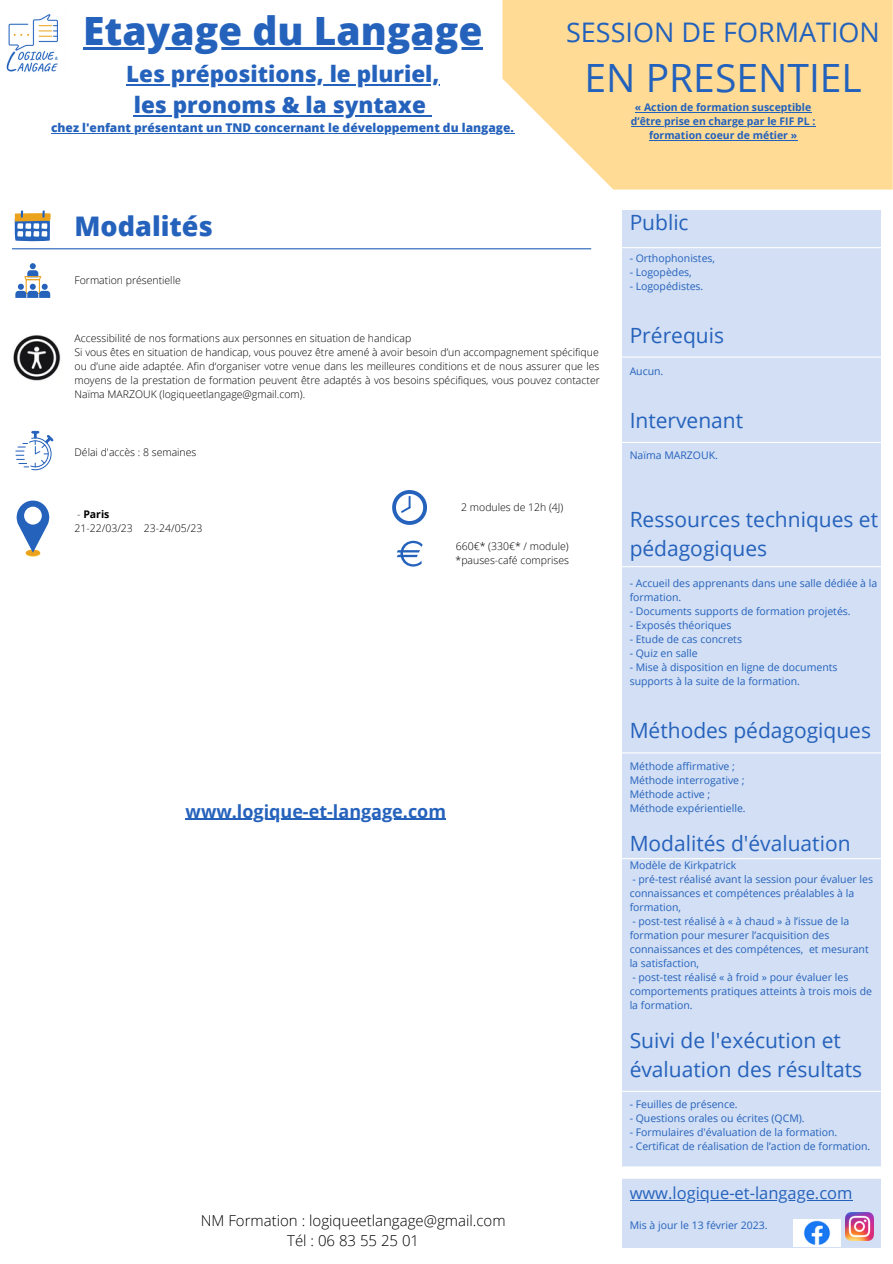
<style>
.page{position:relative;width:893px;height:1264px;background:#fff}
.page>*{position:absolute;margin:0;border:0;box-sizing:border-box;transform-origin:0 0}
.t1{font:800 39px "Open Sans";color:#2562bc}
.t2{font:39px "Open Sans";color:#2261bc}
.t3{font:27px "Open Sans";color:#2261bc}
.t4{font:800 27px "Open Sans";color:#2562bc}
.t5{font:800 22.5px/31px "Open Sans";color:#2562bc;text-align:center}
.t6{font:21px/28.8px "Open Sans";color:#2562bc}
.t7{font:700 18px "Open Sans";color:#2562bc}
.t8{font:16.5px "Open Sans";color:#2562bc}
.t9{font:300 15px/20.2px "Open Sans";color:#000;text-align:center}
.t10{font:800 12px "Open Sans";color:#2562bc}
.t11{font:10.5px/14px "Open Sans";color:#2562bc}
.t12{font:300 10.5px/14px "Open Sans";color:#000}
.t13{font:700 10.5px/14px "Open Sans";color:#2261bc;text-align:center}
.s1{font-weight:700}
</style>
<div class="page">
<svg style="left:502px;top:0;width:390px;height:189px;background:#ffde9f"></svg>
<div style="left:622px;top:210px;width:258px;height:1037px;background:#d2dff4"></div>
<hr style="left:606px;top:247px;width:285px;height:1px;background:#fff">
<hr style="left:607px;top:356px;width:285px;height:1px;background:#fff">
<hr style="left:620px;top:566px;width:264px;height:1px;background:#fff">
<hr style="left:608px;top:752px;width:284px;height:1px;background:#fff">
<hr style="left:610px;top:858px;width:282px;height:1px;background:#fff">
<hr style="left:608px;top:1090px;width:284px;height:1px;background:#fff">
<hr style="left:620px;top:442px;width:272px;height:1px;background:#fff">
<svg style="left:392px;top:490px;width:35px;height:35px"></svg>
<svg style="left:397px;top:541px;width:25px;height:25px"></svg>
<div style="left:26px;top:549px;width:14px;height:7px;background:#eba31d;border-radius:50%"></div>
<svg style="left:17px;top:500px;width:32px;height:52px"></svg>
<div style="left:24px;top:506px;width:18px;height:18px;background:#fff;border-radius:50%"></div>
<hr style="left:12px;top:248px;width:579px;height:1px;background:#2562bc">
<svg style="left:15px;top:263px;width:35px;height:35px"></svg>
<img style="left:13px;top:335px;width:48px;height:46px">
<svg style="left:15px;top:431px;width:39px;height:39px"></svg>
<svg style="left:14px;top:210px;width:37px;height:32px"></svg>
<div style="left:607px;top:1166px;width:285px;height:12px;background:#fff"></div>
<hr style="left:186px;top:819px;width:260px;height:1px;background:#2562bc">
<img style="left:6px;top:14px;width:52px;height:58px">
<img style="left:845px;top:1212px;width:28px;height:28px">
<hr style="left:83px;top:47px;width:399px;height:3px;background:#2562bc">
<hr style="left:126px;top:84px;width:313px;height:2px;background:#2562bc">
<hr style="left:134px;top:115px;width:292px;height:2px;background:#2562bc">
<hr style="left:51px;top:133px;width:463px;height:1px;background:#2562bc">
<hr style="left:629px;top:1200px;width:223px;height:1px;background:#2562bc">
<hr style="left:635px;top:112px;width:176px;height:1px;background:#2261bc">
<hr style="left:630px;top:126px;width:185px;height:1px;background:#2261bc">
<hr style="left:649px;top:140px;width:148px;height:1px;background:#2261bc">
<img style="left:793px;top:1219px;width:47px;height:26px">
<h1 class="t1" style="left:83px;top:3px;width:401px">Etayage du Langage</h1>
<h3 class="t5" style="left:126px;top:58px;width:315px">Les prépositions, le pluriel, les pronoms &amp; la syntaxe</h3>
<p class="t10" style="left:51px;top:119px;width:464px">chez l'enfant présentant un TND concernant le développement du langage.</p>
<h2 class="t3" style="left:566px;top:14px;width:315px">SESSION DE FORMATION</h2>
<h1 class="t2" style="left:584px;top:50px;width:279px">EN PRESENTIEL</h1>
<p class="t13" style="left:630px;top:100px;width:186px">« Action de formation susceptible d’être prise en charge par le FIF PL : formation coeur de métier »</p>
<h2 class="t4" style="left:75px;top:207px;width:140px">Modalités</h2>
<p class="t12" style="left:75px;top:273px;width:108px">Formation présentielle</p>
<p class="t12" style="left:75px;top:330px;width:526px">Accessibilité de nos formations aux personnes en situation de handicap<br>Si vous êtes en situation de handicap, vous pouvez être amené à avoir besoin d’un accompagnement spécifique ou d’une aide adaptée. Afin d‘organiser votre venue dans les meilleures conditions et de nous assurer que les moyens de la prestation de formation peuvent être adaptés à vos besoins spécifiques, vous pouvez contacter Naïma MARZOUK (logiqueetlangage@gmail.com).</p>
<p class="t12" style="left:75px;top:444px;width:123px">Délai d'accès : 8 semaines</p>
<p class="t12" style="left:75px;top:507px;width:129px">- <span class="s1">Paris<br></span>21-22/03/23 23-24/05/23</p>
<p class="t12" style="left:461px;top:500px;width:104px">2 modules de 12h (4J)</p>
<p class="t12" style="left:455px;top:538px;width:115px">660€* (330€* / module) *pauses-café comprises</p>
<h3 class="t7" style="left:186px;top:798px;width:262px">www.logique-et-langage.com</h3>
<h3 class="t9" style="left:201px;top:1209px;width:306px">NM Formation : logiqueetlangage@gmail.com<br>Tél : 06 83 55 25 01</h3>
<h3 class="t6" style="left:629px;top:208px;width:60px">Public</h3>
<p class="t11" style="left:629px;top:251px;width:87px">- Orthophonistes,</p>
<p class="t11" style="left:629px;top:265px;width:64px">- Logopèdes,</p>
<p class="t11" style="left:629px;top:279px;width:75px">- Logopédistes.</p>
<h3 class="t6" style="left:629px;top:320px;width:96px">Prérequis</h3>
<p class="t11" style="left:629px;top:363px;width:35px">Aucun.</p>
<h3 class="t6" style="left:629px;top:405px;width:115px">Intervenant</h3>
<p class="t11" style="left:629px;top:448px;width:90px">Naïma MARZOUK.</p>
<h3 class="t6" style="left:629px;top:504px;width:250px">Ressources techniques et pédagogiques</h3>
<p class="t11" style="left:629px;top:576px;width:249px">- Accueil des apprenants dans une salle dédiée à la formation.</p>
<p class="t11" style="left:629px;top:604px;width:222px">- Documents supports de formation projetés.</p>
<p class="t11" style="left:629px;top:618px;width:103px">- Exposés théoriques</p>
<p class="t11" style="left:629px;top:632px;width:114px">- Etude de cas concrets</p>
<p class="t11" style="left:629px;top:646px;width:69px">- Quiz en salle</p>
<p class="t11" style="left:629px;top:660px;width:209px">- Mise à disposition en ligne de documents supports à la suite de la formation.</p>
<h3 class="t6" style="left:629px;top:716px;width:243px">Méthodes pédagogiques</h3>
<p class="t11" style="left:629px;top:758px;width:117px">Méthode affirmative ;<br>Méthode interrogative ;<br>Méthode active ;<br>Méthode expérientielle.</p>
<h3 class="t6" style="left:629px;top:828px;width:222px">Modalités d'évaluation</h3>
<p class="t11" style="left:629px;top:857px;width:108px">Modèle de Kirkpatrick</p>
<p class="t11" style="left:629px;top:871px;width:245px">- pré-test réalisé avant la session pour évaluer les connaissances et compétences préalables à la formation,</p>
<p class="t11" style="left:629px;top:913px;width:240px">- post-test réalisé à « à chaud » à l’issue de la formation pour mesurer l’acquisition des connaissances et des compétences, et mesurant la satisfaction,</p>
<p class="t11" style="left:629px;top:969px;width:244px">- post-test réalisé « à froid » pour évaluer les comportements pratiques atteints à trois mois de la formation.</p>
<h3 class="t6" style="left:629px;top:1025px;width:234px">Suivi de l'exécution et évaluation des résultats</h3>
<p class="t11" style="left:629px;top:1097px;width:109px">- Feuilles de présence.</p>
<p class="t11" style="left:629px;top:1111px;width:176px">- Questions orales ou écrites (QCM).</p>
<p class="t11" style="left:629px;top:1125px;width:209px">- Formulaires d'évaluation de la formation.</p>
<p class="t11" style="left:629px;top:1139px;width:242px">- Certificat de réalisation de l’action de formation.</p>
<h3 class="t8" style="left:629px;top:1181px;width:224px">www.logique-et-langage.com</h3>
<p class="t11" style="left:629px;top:1217px;width:139px">Mis à jour le 13 février 2023.</p>
</div>
